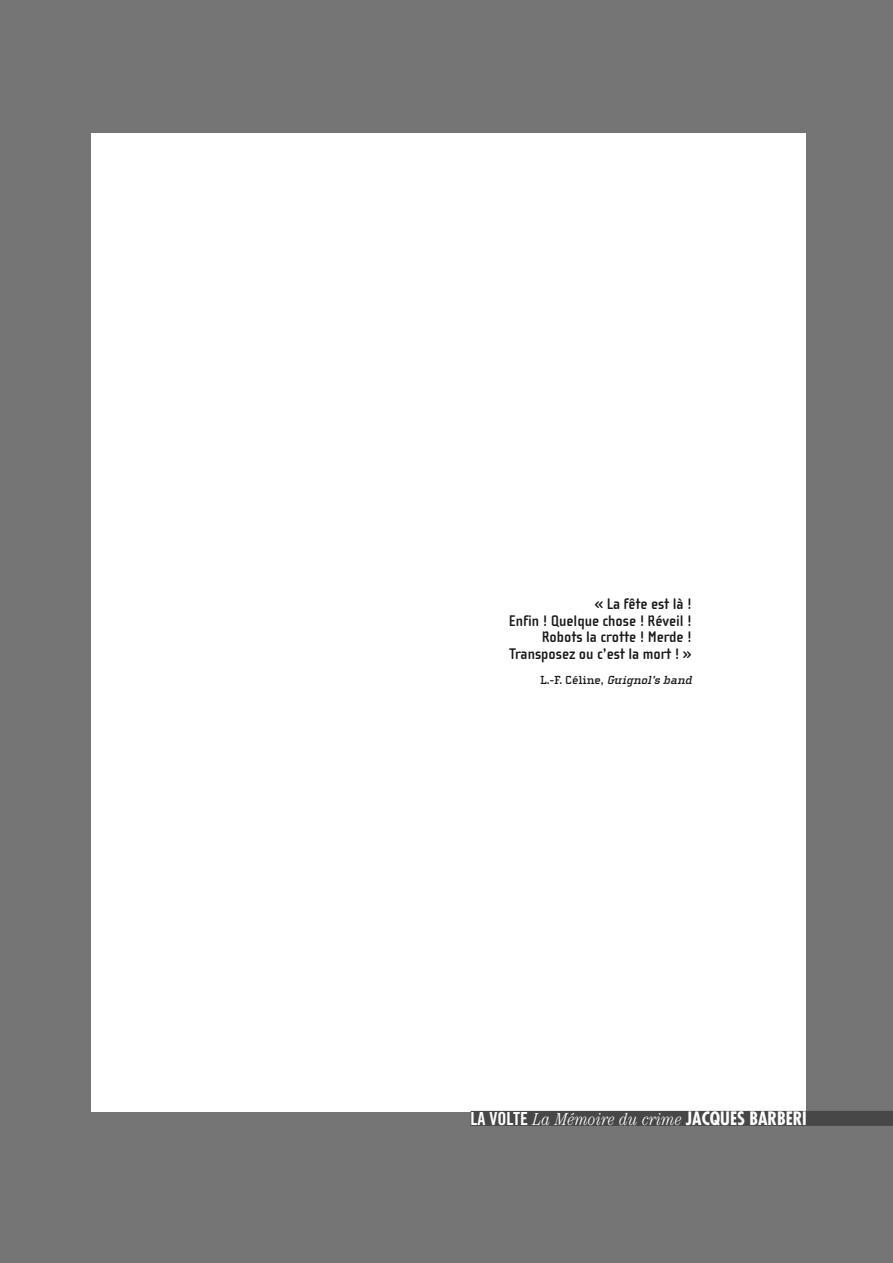
<style>
.page{position:relative;width:893px;height:1263px;background:#757575}
.page>*{position:absolute;margin:0;border:0;box-sizing:border-box;transform-origin:0 0}
.t1{font:italic 300 condensed 18px "Century EF";color:#fff}
.t2{font:700 15.75px/16.5px "Cholla Sans";color:#191919;text-align:right}
.t3{font:italic 700 12px "Cholla Slab";color:#191919}
.s1{font-style:normal}
.s2{font-family:"Trade Gothic Bold Cond Twenty";font-weight:400;font-style:normal;font-stretch:normal}
.s3{font-family:"Futura";font-weight:700;font-style:normal}
</style>
<div class="page">
<div style="left:91px;top:133px;width:715px;height:978px;background:#fff"></div>
<div style="left:471px;top:1111px;width:422px;height:15px;background:#474747"></div>
<p class="t2" style="left:509px;top:595px;width:184px">« La fête est là !<br>Enfin ! Quelque chose ! Réveil !<br>Robots la crotte ! Merde !<br>Transposez ou c’est la mort ! »</p>
<p class="t3" style="left:540px;top:672px;width:155px"><span class="s1">L.-F. Céline,</span> Guignol’s band</p>
<p class="t1" style="left:471px;top:1108px;width:338px"><span class="s2">LA VOLTE</span> La Mémoire du crime <span class="s3">JACQUES BARBÉRI</span></p>
</div>
